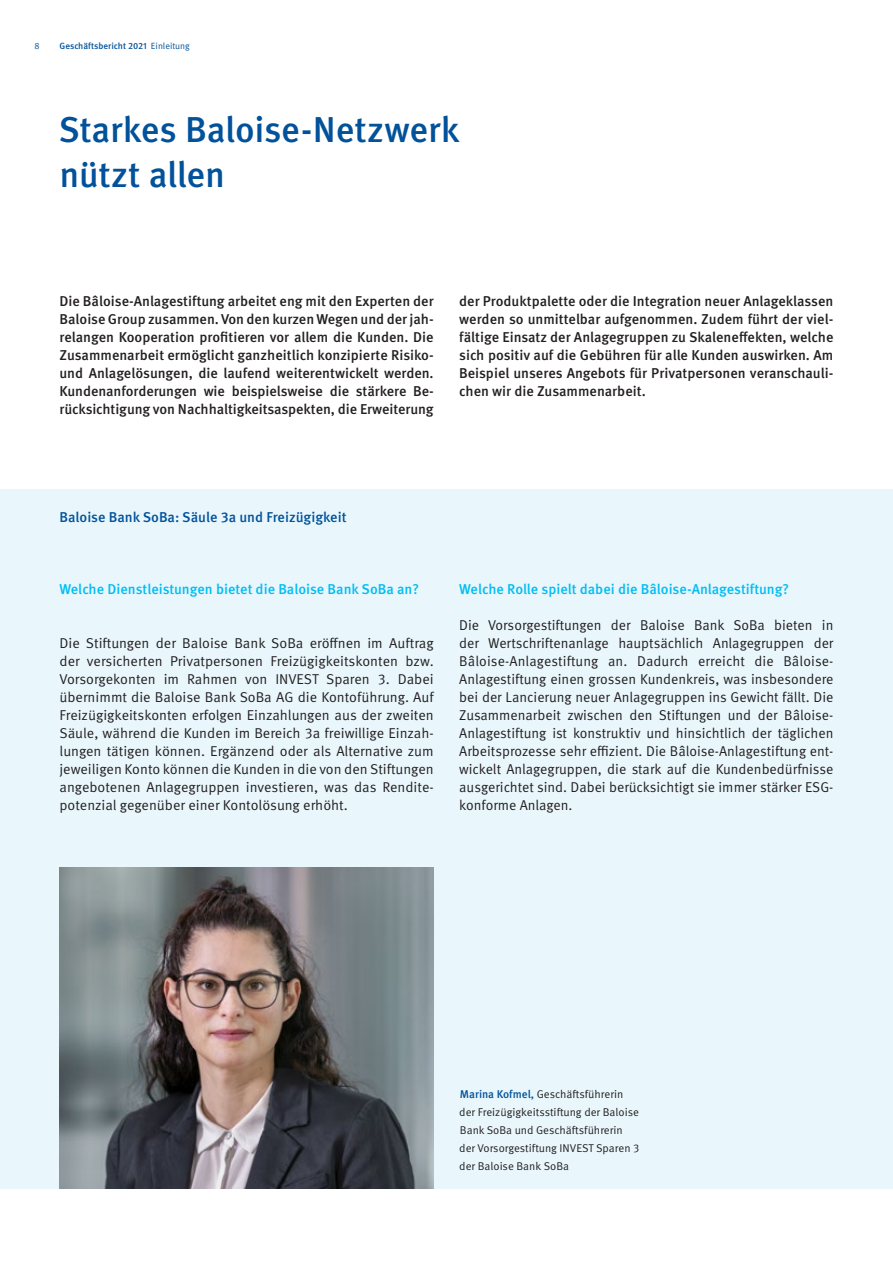
<style>
.page{position:relative;width:893px;height:1263px;background:#fff}
.page>*{position:absolute;margin:0;border:0;box-sizing:border-box;transform-origin:0 0}
.t1{font:500 36px/45px "Meta OT";letter-spacing:-.005em;color:#01529a}
.t2{font:14.25px/18px "Meta OT";color:#231f20;text-align:justify}
.t3{font:500 14.25px/18px "Meta OT";letter-spacing:-.005em;color:#231f20;text-align:justify}
.t4{font:500 14.25px "Meta OT";color:#01bdf2}
.t5{font:500 14.25px "Meta OT";color:#01529a}
.t6{font:11.25px/18px "Meta OT";color:#231f20}
.t7{font:500 9px "Meta OT";color:#01529a}
.t8{font:9px "Meta OT";color:#01529a}
.s1{font-weight:400}
.s2{font-weight:500;color:#01529a}
</style>
<div class="page">
<div style="left:0;top:489px;width:893px;height:699px;background:#e9f7fd"></div>
<img style="left:60px;top:867px;width:374px;height:321px">
<p class="t8" style="left:35px;top:41px;width:7px">8</p>
<p class="t7" style="left:60px;top:41px;width:132px">Geschäftsbericht 2021 <span class="s1">Einleitung</span></p>
<h1 class="t1" style="left:58px;top:107px;width:403px">Starkes Baloise-Netzwerk nützt allen</h1>
<p class="t3" style="left:60px;top:292px;width:376px">Die Bâloise-Anlagestiftung arbeitet eng mit den Experten der Baloise Group zusammen. Von den kurzen Wegen und der jah&shy;relangen Kooperation profitieren vor allem die Kunden. Die Zusammenarbeit ermöglicht ganzheitlich konzipierte Risiko&shy;und Anlagelösungen, die laufend weiterentwickelt werden.<br>Kundenanforderungen wie beispielsweise die stärkere Be&shy;rücksichtigung von Nachhaltigkeitsaspekten, die Erweiterung</p>
<p class="t3" style="left:459px;top:292px;width:376px">der Produktpalette oder die Integration neuer Anlageklassen werden so unmittelbar aufgenommen. Zudem führt der viel&shy;fältige Einsatz der Anlagegruppen zu Skaleneffekten, welche sich positiv auf die Gebühren für alle Kunden auswirken. Am Beispiel unseres Angebots für Privatpersonen veranschauli&shy;chen wir die Zusammenarbeit.</p>
<p class="t5" style="left:60px;top:508px;width:289px">Baloise Bank SoBa: Säule 3a und Freizügigkeit</p>
<p class="t4" style="left:60px;top:580px;width:361px">Welche Dienstleistungen bietet die Baloise Bank SoBa an?</p>
<p class="t2" style="left:60px;top:634px;width:376px">Die Stiftungen der Baloise Bank SoBa eröffnen im Auftrag der versicherten Privatpersonen Freizügigkeitskonten bzw.<br>Vorsorgekonten im Rahmen von INVEST Sparen 3. Dabei übernimmt die Baloise Bank SoBa AG die Kontoführung. Auf Freizügigkeitskonten erfolgen Einzahlungen aus der zweiten Säule, während die Kunden im Bereich 3a freiwillige Einzah&shy;lungen tätigen können. Ergänzend oder als Alternative zum jeweiligen Konto können die Kunden in die von den Stiftungen angebotenen Anlagegruppen investieren, was das Rendite&shy;potenzial gegenüber einer Kontolösung erhöht.</p>
<p class="t4" style="left:459px;top:580px;width:332px">Welche Rolle spielt dabei die Bâloise-Anlagestiftung?</p>
<p class="t2" style="left:459px;top:616px;width:376px">Die Vorsorgestiftungen der Baloise Bank SoBa bieten in der Wertschriftenanlage hauptsächlich Anlagegruppen der Bâloise-Anlagestiftung an. Dadurch erreicht die Bâloise-Anlagestiftung einen grossen Kundenkreis, was insbesondere bei der Lancierung neuer Anlagegruppen ins Gewicht fällt. Die Zusammenarbeit zwischen den Stiftungen und der Bâloise-Anlagestiftung ist konstruktiv und hinsichtlich der täglichen Arbeitsprozesse sehr effizient. Die Bâloise-Anlagestiftung ent&shy;wickelt Anlagegruppen, die stark auf die Kundenbedürfnisse ausgerichtet sind. Dabei berücksichtigt sie immer stärker ESG&shy;konforme Anlagen.</p>
<p class="t6" style="left:459px;top:1085px;width:182px"><span class="s2">Marina Kofmel,</span> Geschäftsführerin der Freizügigkeitsstiftung der Baloise Bank SoBa und Geschäftsführerin der Vorsorgestiftung INVEST Sparen 3 der Baloise Bank SoBa</p>
</div>
